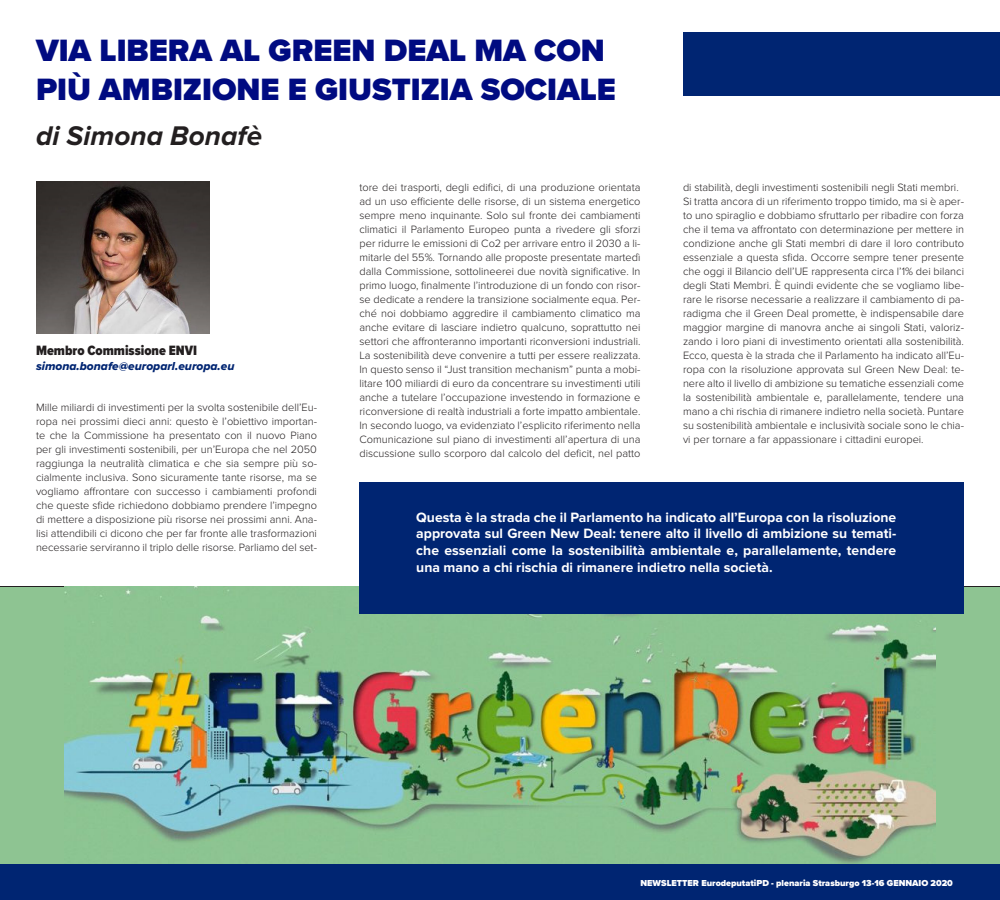
<style>
.page{position:relative;width:1000px;height:900px;background:#fff}
.page>*{position:absolute;margin:0;border:0;box-sizing:border-box;transform-origin:0 0}
.t1{font:900 32px "Proxima Nova";color:#000b81}
.t2{font:italic 700 28px "Proxima Nova";color:#231f20}
.t3{font:700 14px/16.8px "Proxima Nova";color:#fff;text-align:justify}
.t4{font:900 14px "Proxima Nova Cond";color:#231f20}
.t5{font:12px "Proxima Nova Extrabld It";color:#002572}
.t6{font:300 11px/14px "Proxima Nova";color:#231f20;text-align:justify}
.t7{font:900 9px "Proxima Nova";color:#fff}
</style>
<div class="page">
<div style="left:0;top:586px;width:1000px;height:278px;background:#8ec492"></div>
<img style="left:65px;top:586px;width:870px;height:278px">
<img style="left:36px;top:182px;width:174px;height:151px">
<div style="left:683px;top:32px;width:317px;height:64px;background:#002572"></div>
<div style="left:0;top:864px;width:1000px;height:36px;background:#002572"></div>
<div style="left:360px;top:482px;width:604px;height:132px;background:#002572"></div>
<p class="t1" style="left:36px;top:27px;width:570px">VIA LIBERA AL GREEN DEAL MA CON</p>
<p class="t1" style="left:36px;top:65px;width:582px">PIÙ AMBIZIONE E GIUSTIZIA SOCIALE</p>
<p class="t2" style="left:36px;top:120px;width:228px">di Simona Bonafè</p>
<p class="t4" style="left:36px;top:340px;width:163px">Membro Commissione ENVI</p>
<p class="t5" style="left:36px;top:357px;width:200px">simona.bonafe@europarl.europa.eu</p>
<p class="t6" style="left:36px;top:399px;width:283px">Mille miliardi di investimenti per la svolta sostenibile dell’Eu&shy;ropa nei prossimi dieci anni: questo è l’obiettivo importan&shy;te che la Commissione ha presentato con il nuovo Piano per gli investimenti sostenibili, per un’Europa che nel 2050 raggiunga la neutralità climatica e che sia sempre più so&shy;cialmente inclusiva. Sono sicuramente tante risorse, ma se vogliamo affrontare con successo i cambiamenti profondi che queste sfide richiedono dobbiamo prendere l’impegno di mettere a disposizione più risorse nei prossimi anni. Ana&shy;lisi attendibili ci dicono che per far fronte alle trasformazioni necessarie serviranno il triplo delle risorse. Parliamo del set-</p>
<p class="t6" style="left:360px;top:179px;width:283px">tore dei trasporti, degli edifici, di una produzione orientata ad un uso efficiente delle risorse, di un sistema energetico sempre meno inquinante. Solo sul fronte dei cambiamenti climatici il Parlamento Europeo punta a rivedere gli sforzi per ridurre le emissioni di Co2 per arrivare entro il 2030 a li&shy;mitarle del 55%. Tornando alle proposte presentate martedì dalla Commissione, sottolineerei due novità significative. In primo luogo, finalmente l’introduzione di un fondo con risor&shy;se dedicate a rendere la transizione socialmente equa. Per&shy;ché noi dobbiamo aggredire il cambiamento climatico ma anche evitare di lasciare indietro qualcuno, soprattutto nei settori che affronteranno importanti riconversioni industriali.<br>La sostenibilità deve convenire a tutti per essere realizzata.<br>In questo senso il “Just transition mechanism” punta a mobi&shy;litare 100 miliardi di euro da concentrare su investimenti utili anche a tutelare l’occupazione investendo in formazione e riconversione di realtà industriali a forte impatto ambientale.<br>In secondo luogo, va evidenziato l’esplicito riferimento nella Comunicazione sul piano di investimenti all’apertura di una discussione sullo scorporo dal calcolo del deficit, nel patto</p>
<p class="t6" style="left:683px;top:179px;width:277px">di stabilità, degli investimenti sostenibili negli Stati membri.</p>
<p class="t6" style="left:683px;top:193px;width:283px">Si tratta ancora di un riferimento troppo timido, ma si è aper&shy;to uno spiraglio e dobbiamo sfruttarlo per ribadire con forza che il tema va affrontato con determinazione per mettere in condizione anche gli Stati membri di dare il loro contributo essenziale a questa sfida. Occorre sempre tener presente che oggi il Bilancio dell’UE rappresenta circa l’1% dei bilanci degli Stati Membri. È quindi evidente che se vogliamo libe&shy;rare le risorse necessarie a realizzare il cambiamento di pa&shy;radigma che il Green Deal promette, è indispensabile dare maggior margine di manovra anche ai singoli Stati, valoriz&shy;zando i loro piani di investimento orientati alla sostenibilità.<br>Ecco, questa è la strada che il Parlamento ha indicato all’Eu&shy;ropa con la risoluzione approvata sul Green New Deal: te&shy;nere alto il livello di ambizione su tematiche essenziali come la sostenibilità ambientale e, parallelamente, tendere una mano a chi rischia di rimanere indietro nella società. Puntare su sostenibilità ambientale e inclusività sociale sono le chia&shy;vi per tornare a far appassionare i cittadini europei.</p>
<p class="t3" style="left:416px;top:509px;width:482px">Questa è la strada che il Parlamento ha indicato all’Europa con la risoluzione approvata sul Green New Deal: tenere alto il livello di ambizione su temati&shy;che essenziali come la sostenibilità ambientale e, parallelamente, tendere una mano a chi rischia di rimanere indietro nella società.</p>
<p class="t7" style="left:640px;top:877px;width:314px">NEWSLETTER EurodeputatiPD - plenaria Strasburgo 13-16 GENNAIO 2020</p>
</div>
